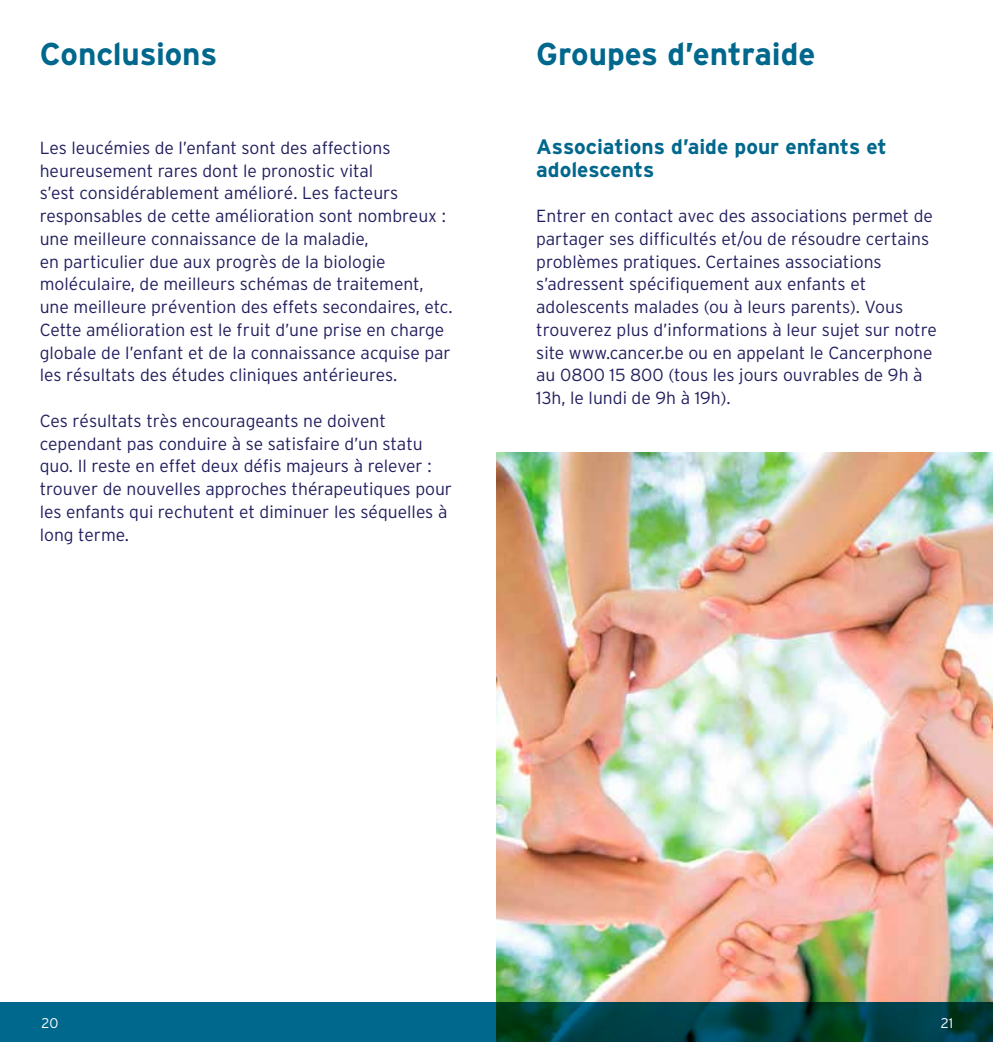
<style>
.page{position:relative;width:993px;height:1042px;background:#fff}
.page>*{position:absolute;margin:0;border:0;box-sizing:border-box;transform-origin:0 0}
.t1{font:700 31.5px "Interstate";letter-spacing:-.005em;color:#00678d}
.t2{font:700 21px/22.8px "Interstate";color:#00678d}
.t3{font:300 17.5px/22.8px "Interstate";color:#211f5e}
.t4{font:300 14px "Interstate";color:#fff}
</style>
<div class="page">
<img style="left:496px;top:452px;width:496px;height:550px">
<svg style="left:0;top:1002px;width:992px;height:40px;background:#005366"></svg>
<h1 class="t1" style="left:40px;top:36px;width:179px">Conclusions</h1>
<p class="t3" style="left:40px;top:136px;width:414px">Les leucémies de l’enfant sont des affections heureusement rares dont le pronostic vital<br>s’est considérablement amélioré. Les facteurs responsables de cette amélioration sont nombreux : une meilleure connaissance de la maladie,<br>en particulier due aux progrès de la biologie moléculaire, de meilleurs schémas de traitement, une meilleure prévention des effets secondaires, etc.<br>Cette amélioration est le fruit d’une prise en charge globale de l’enfant et de la connaissance acquise par les résultats des études cliniques antérieures.</p>
<p class="t3" style="left:40px;top:409px;width:414px">Ces résultats très encourageants ne doivent cependant pas conduire à se satisfaire d’un statu quo. Il reste en effet deux défis majeurs à relever : trouver de nouvelles approches thérapeutiques pour les enfants qui rechutent et diminuer les séquelles à long terme.</p>
<h1 class="t1" style="left:536px;top:36px;width:280px">Groupes d’entraide</h1>
<p class="t2" style="left:536px;top:135px;width:352px">Associations d’aide pour enfants et adolescents</p>
<p class="t3" style="left:536px;top:204px;width:402px">Entrer en contact avec des associations permet de partager ses difficultés et/ou de résoudre certains problèmes pratiques. Certaines associations s’adressent spécifiquement aux enfants et adolescents malades (ou à leurs parents). Vous trouverez plus d’informations à leur sujet sur notre site www.cancer.be ou en appelant le Cancerphone au 0800 15 800 (tous les jours ouvrables de 9h à 13h, le lundi de 9h à 19h).</p>
<p class="t4" style="left:42px;top:1015px;width:18px">20</p>
<p class="t4" style="left:940px;top:1015px;width:14px">21</p>
</div>
